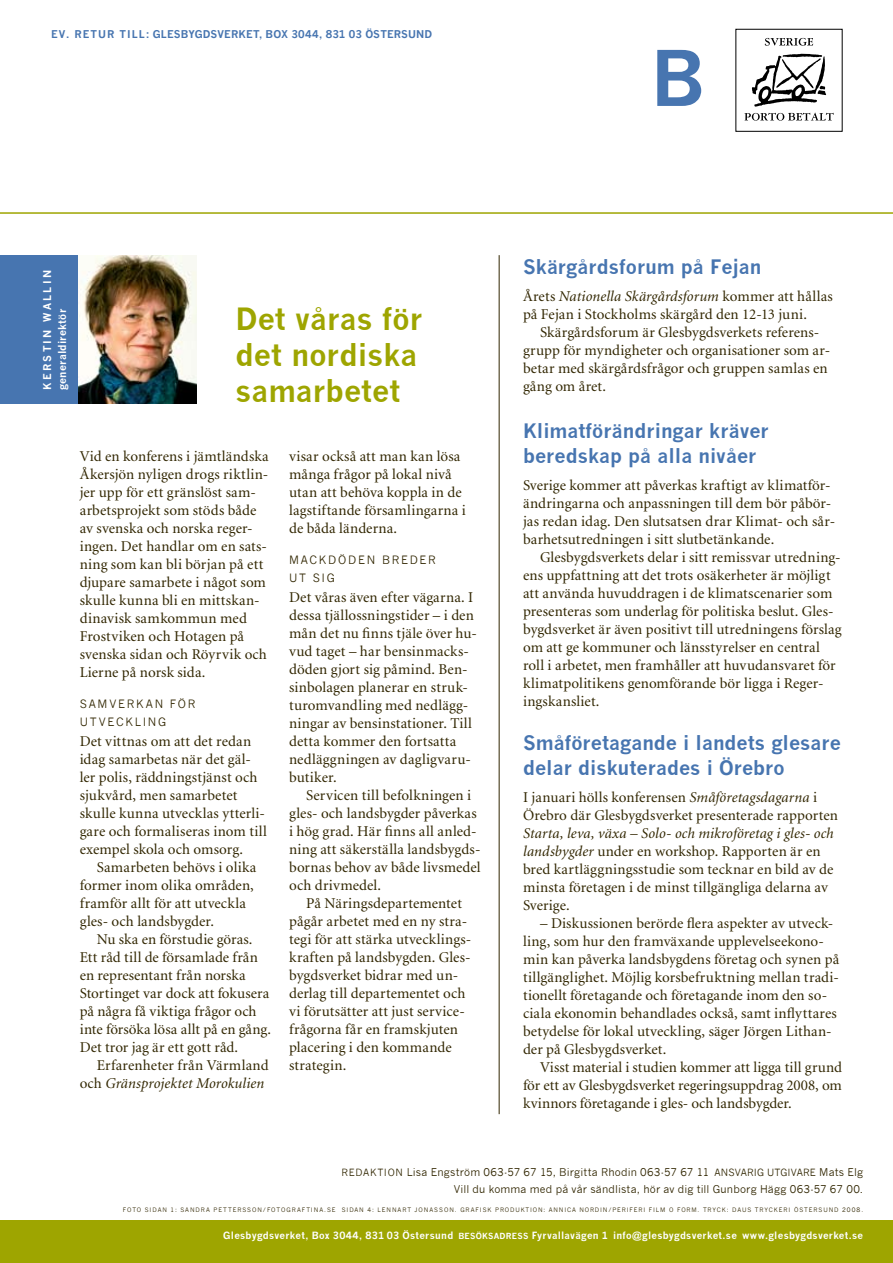
<style>
.page{position:relative;width:893px;height:1263px;background:#fff}
.page>*{position:absolute;margin:0;border:0;box-sizing:border-box;transform-origin:0 0}
.t1{font:700 75px "News Gothic";color:#4775b0}
.t2{font:700 30px/36px "News Gothic";color:#9ea500}
.t3{font:700 19.5px/25.5px "News Gothic";color:#4775b0}
.t4{font:15px/18px "Minion";letter-spacing:.01em;color:#312600}
.t5{font:11.25px/18px "News Gothic";letter-spacing:.155em;color:#312600}
.t6{font:10.5px "News Gothic";letter-spacing:.02em;color:#312600}
.t7{font:700 10.5px "News Gothic";letter-spacing:.02em;color:#4775b0}
.t8{font:700 10.5px/15px "News Gothic";letter-spacing:.02em;color:#fff}
.t9{font:700 9.75px "News Gothic";letter-spacing:.025em;color:#fff}
.t10{font:9.75px "News Gothic";letter-spacing:.015em;color:#312600}
.t11{font:700 8.25px "News Gothic";color:#fff}
.t12{font:6px "News Gothic";letter-spacing:.15em;color:#312600}
.s1{font-style:italic}
.s2{font-size:9.75px}
.s3{font-size:10.5px}
.s4{font-size:8.25px}
</style>
<div class="page">
<hr style="left:0;top:212px;width:893px;height:2px;background:#9ea500">
<div style="left:0;top:255px;width:84px;height:149px;background:#4775b0"></div>
<img style="left:79px;top:255px;width:118px;height:149px">
<svg style="left:752px;top:53px;width:74px;height:54px"></svg>
<svg style="left:765px;top:38px;width:48px;height:8px"></svg>
<svg style="left:744px;top:113px;width:90px;height:8px"></svg>
<div style="left:0;top:1220px;width:893px;height:43px;background:#9ea500"></div>
<hr style="left:499px;top:255px;width:1px;height:859px;background:#312600">
<p class="t7" style="left:51px;top:27px;width:118px">ev. retu r till: Glesb</p>
<p class="t7" style="left:188px;top:27px;width:222px">yg dsverket, box 3044, 831 03 Östersun</p>
<p class="t7" style="left:425px;top:27px;width:9px">d</p>
<h1 class="t1" style="left:651px;top:33px;width:55px">B</h1>
<p class="t8" style="left:40px;top:390px;width:120px;rotate:-90deg">kerstin wallin generaldirektör</p>
<h2 class="t2" style="left:236px;top:301px;width:188px">Det våras för det nordiska samarbetet</h2>
<p class="t4" style="left:80px;top:448px;width:191px">Vid en konferens i jämtländska<br>Åkersjön nyligen drogs riktlin&shy;jer upp för ett gränslöst sam&shy;arbetsprojekt som stöds både av svenska och norska reger&shy;ingen. Det handlar om en sats&shy;ning som kan bli början på ett djupare samarbete i något som skulle kunna bli en mittskan&shy;dinavisk samkommun med<br>Frostviken och Hotagen på svenska sidan och Röyrvik och<br>Lierne på norsk sida.</p>
<p class="t5" style="left:80px;top:695px;width:117px">SAMVERKAN FÖR<br>U TVECKLIN G</p>
<p class="t4" style="left:80px;top:733px;width:189px">Det vittnas om att det redan idag samarbetas när det gäl&shy;ler polis, räddningstjänst och sjukvård, men samarbetet skulle kunna utvecklas ytterli&shy;gare och formaliseras inom till exempel skola och omsorg.</p>
<p class="t4" style="left:80px;top:859px;width:178px;text-indent:17px">Samarbeten behövs i olika former inom olika områden, framför allt för att utveckla gles- och landsbygder.</p>
<p class="t4" style="left:80px;top:931px;width:193px;text-indent:17px">Nu ska en förstudie göras.<br>Ett råd till de församlade från en representant från norska<br>Stortinget var dock att fokusera på några få viktiga frågor och inte försöka lösa allt på en gång.<br>Det tror jag är ett gott råd.</p>
<p class="t4" style="left:80px;top:1057px;width:190px;text-align:right">Erfarenheter från Värmland och <span class="s1">Gränsprojektet Morokulien</span></p>
<p class="t4" style="left:289px;top:448px;width:178px">visar också att man kan lösa många frågor på lokal nivå utan att behöva koppla in de lagstiftande församlingarna i de båda länderna.</p>
<p class="t5" style="left:289px;top:551px;width:148px">M ACKDÖDEN BREDER<br>UT SIG</p>
<p class="t4" style="left:289px;top:589px;width:189px">Det våras även efter vägarna. I dessa tjällossningstider – i den mån det nu finns tjäle över hu&shy;vud taget – har bensinmacks&shy;döden gjort sig påmind. Ben&shy;sinbolagen planerar en struk&shy;turomvandling med nedlägg&shy;ningar av bensinstationer. Till detta kommer den fortsatta nedläggningen av dagligvaru&shy;butiker.</p>
<p class="t4" style="left:289px;top:787px;width:193px;text-indent:17px">Servicen till befolkningen i gles- och landsbygder påverkas i hög grad. Här finns all anled&shy;ning att säkerställa landsbygds&shy;bornas behov av både livsmedel och drivmedel.</p>
<p class="t4" style="left:289px;top:895px;width:183px;text-indent:17px">På Näringsdepartementet pågår arbetet med en ny stra&shy;tegi för att stärka utvecklings&shy;kraften på landsbygden. Gles&shy;bygdsverket bidrar med un&shy;derlag till departementet och vi förutsätter att just service&shy;frågorna får en framskjuten placering i den kommande strategin.</p>
<h3 class="t3" style="left:523px;top:254px;width:240px">Skärgårdsforum på Fejan</h3>
<p class="t4" style="left:523px;top:287px;width:311px">Årets <span class="s1">Nationella Skärgårdsforum</span> kommer att hållas på Fejan i Stockholms skärgård den 12-13 juni.</p>
<p class="t4" style="left:523px;top:323px;width:309px;text-indent:17px">Skärgårdsforum är Glesbygdsverkets referens&shy;grupp för myndigheter och organisationer som ar&shy;betar med skärgårdsfrågor och gruppen samlas en gång om året.</p>
<h3 class="t3" style="left:523px;top:417px;width:247px">Klimatförändringar kräver beredskap på alla nivåer</h3>
<p class="t4" style="left:523px;top:476px;width:314px">Sverige kommer att påverkas kraftigt av klimatför&shy;ändringarna och anpassningen till dem bör påbör&shy;jas redan idag. Den slutsatsen drar Klimat- och sår&shy;barhetsutredningen i sitt slutbetänkande.</p>
<p class="t4" style="left:523px;top:548px;width:320px;text-indent:17px">Glesbygdsverkets delar i sitt remissvar utredning&shy;ens uppfattning att det trots osäkerheter är möjligt att använda huvuddragen i de klimatscenarier som presenteras som underlag för politiska beslut. Gles&shy;bygdsverket är även positivt till utredningens förslag om att ge kommuner och länsstyrelser en central roll i arbetet, men framhåller att huvudansvaret för klimatpolitikens genomförande bör ligga i Reger&shy;ingskansliet.</p>
<h3 class="t3" style="left:523px;top:729px;width:320px">Småföretagande i landets glesare delar diskuterades i Örebro</h3>
<p class="t4" style="left:523px;top:788px;width:316px">I januari hölls konferensen <span class="s1">Småföretagsdagarna</span> i<br>Örebro där Glesbygdsverket presenterade rapporten</p>
<p class="t4" style="left:523px;top:824px;width:312px"><span class="s1">Starta, leva, växa – Solo- och mikroföretag i gles- och landsbygder</span> under en workshop. Rapporten är en bred kartläggningsstudie som tecknar en bild av de minsta företagen i de minst tillgängliga delarna av Sverige.</p>
<p class="t4" style="left:523px;top:914px;width:318px;text-indent:17px">– Diskussionen berörde flera aspekter av utveck&shy;ling, som hur den framväxande upplevelseekono&shy;min kan påverka landsbygdens företag och synen på tillgänglighet. Möjlig korsbefruktning mellan tradi&shy;tionellt företagande och företagande inom den so&shy;ciala ekonomin behandlades också, samt inflyttares betydelse för lokal utveckling, säger Jörgen Lithan&shy;der på Glesbygdsverket.</p>
<p class="t4" style="left:523px;top:1058px;width:320px;text-align:justify;text-indent:17px">Visst material i studien kommer att ligga till grund för ett av Glesbygdsverket regeringsuppdrag 2008, om kvinnors företagande i gles- och landsbygder.</p>
<p class="t6" style="left:342px;top:1166px;width:381px"><span class="s2">R EDAKTION</span> LISA ENGSTRÖM 063-57 67 15, BIRGITTA RHODIN 063-57 67 11 <span class="s2">ANSV</span></p>
<p class="t10" style="left:741px;top:1167px;width:124px">ARIG UTGIVARE <span class="s3">MATS ELG</span></p>
<p class="t6" style="left:454px;top:1182px;width:411px">VILL DU KOMMA MED PÅ VÅR SÄNDLISTA, HÖR AV DIG TILL GUNBORG HÄGG 063-57 67 00.</p>
<p class="t12" style="left:123px;top:1206px;width:625px">FOTO SIDAN 1: S AN DRA PETTERSS ON/FOTOGRAF TIN A.SE SIDAN 4: LENN ART JON ASS ON . GRAF ISK PRODU KTION : ANN ICA NORDIN/PERIFERI FILM O FORM. TRYCK: DAUS</p>
<p class="t12" style="left:755px;top:1206px;width:70px">TRYCKERI ÖSTERSUN</p>
<p class="t12" style="left:834px;top:1206px;width:31px">D 2008.</p>
<p class="t9" style="left:223px;top:1229px;width:242px">Glesbygdsverket, Box 3044, 831 03 Östersund <span class="s4">besöks</span></p>
<p class="t11" style="left:494px;top:1230px;width:25px">adress</p>
<p class="t9" style="left:532px;top:1229px;width:333px">Fyrvallavägen 1 info@glesbygdsverket.se www.glesbygdsverket.se</p>
</div>
